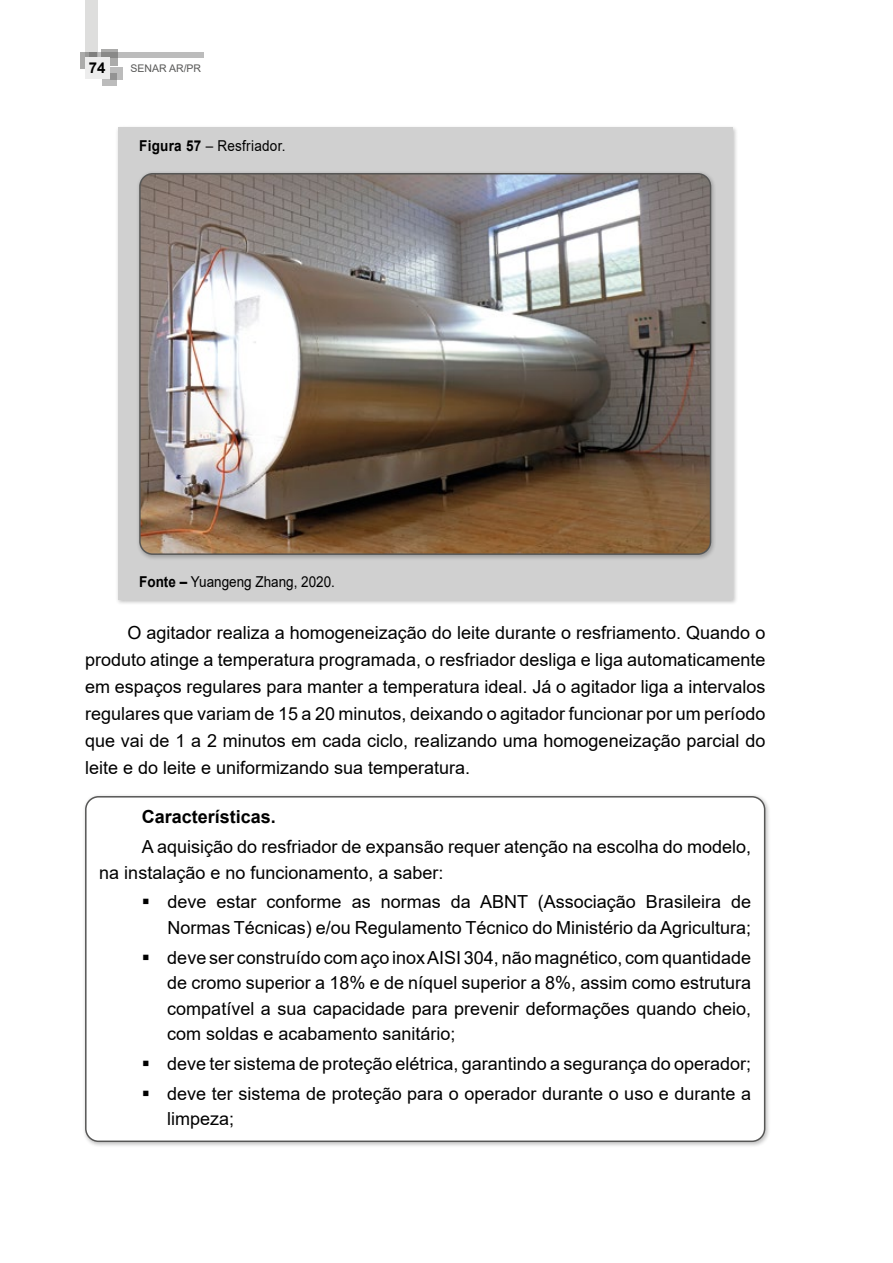
<style>
.page{position:relative;width:893px;height:1263px;background:#fff}
.page>*{position:absolute;margin:0;border:0;box-sizing:border-box;transform-origin:0 0}
.t1{font:18px/27px "Arial";color:#000}
.t2{font:700 18px "Arial";color:#000}
.t3{font:15px "Arial";color:#000;scale:.9 1}
.t4{font:15px "Arial";letter-spacing:.02em;color:#000;scale:.9 1}
.t5{font:700 15px "Arial";color:#000}
.t6{font:10.5px "Arial";color:#575756}
.s1{font-weight:700}
</style>
<div class="page">
<svg style="left:102px;top:73px;width:15px;height:12px"></svg>
<svg style="left:111px;top:67px;width:12px;height:12px"></svg>
<div style="left:80px;top:52px;width:17px;height:16px;background:#ababaa"></div>
<svg style="left:101px;top:50px;width:17px;height:16px"></svg>
<svg style="left:97px;top:52px;width:107px;height:6px"></svg>
<svg style="left:85px;top:0;width:12px;height:58px"></svg>
<div style="left:85px;top:58px;width:24px;height:21px;background:#ededed"></div>
<div style="left:115px;top:126px;width:623px;height:479px;background:#000;opacity:.25"></div>
<div style="left:118px;top:128px;width:614px;height:472px;background:#d0d0d0"></div>
<div style="left:136px;top:171px;width:581px;height:389px;background:#000;opacity:.25"></div>
<img style="left:140px;top:174px;width:570px;height:380px">
<div style="left:139px;top:173px;width:572px;height:382px;border:2px solid #575756;border-radius:13px"></div>
<div style="left:82px;top:794px;width:689px;height:353px;background:#000;opacity:.25"></div>
<div style="left:86px;top:797px;width:679px;height:344px;background:#fff;border-radius:13px"></div>
<div style="left:85px;top:796px;width:680px;height:346px;border:2px solid #575756;border-radius:13px"></div>
<p class="t5" style="left:89px;top:57px;width:18px">74</p>
<p class="t6" style="left:131px;top:61px;width:72px">SENAR AR/PR</p>
<p class="t4" style="left:139px;top:136px;width:164px"><span class="s1">Figura 57</span> – Resfriador.</p>
<p class="t3" style="left:139px;top:572px;width:219px"><span class="s1">Fonte –</span> Yuangeng Zhang, 2020.</p>
<p class="t1" style="left:85px;top:619px;width:682px;text-align:justify;text-indent:43px">O agitador realiza a homogeneização do leite durante o resfriamento. Quando o produto atinge a temperatura programada, o resfriador desliga e liga automaticamente em espaços regulares para manter a temperatura ideal. Já o agitador liga a intervalos regulares que variam de 15 a 20 minutos, deixando o agitador funcionar por um período que vai de 1 a 2 minutos em cada ciclo, realizando uma homogeneização parcial do leite e do leite e uniformizando sua temperatura.</p>
<p class="t2" style="left:142px;top:804px;width:136px">Características.</p>
<p class="t1" style="left:99px;top:834px;width:653px;line-height:25.5px;text-indent:43px">A aquisição do resfriador de expansão requer atenção na escolha do modelo, na instalação e no funcionamento, a saber:</p>
<p class="t1" style="left:167px;top:889px;width:585px;line-height:25.5px">deve estar conforme as normas da ABNT (Associação Brasileira de<br>Normas Técnicas) e/ou Regulamento Técnico do Ministério da Agricultura;</p>
<p class="t1" style="left:167px;top:944px;width:585px;line-height:25.5px;text-align:justify">deve ser construído com aço inox AISI 304, não magnético, com quantidade de cromo superior a 18% e de níquel superior a 8%, assim como estrutura compatível a sua capacidade para prevenir deformações quando cheio, com soldas e acabamento sanitário;</p>
<p class="t1" style="left:167px;top:1049px;width:585px;line-height:29.7px">deve ter sistema de proteção elétrica, garantindo a segurança do operador; deve ter sistema de proteção para o operador durante o uso e durante a</p>
<p class="t1" style="left:167px;top:1105px;width:69px">limpeza;</p>
</div>
